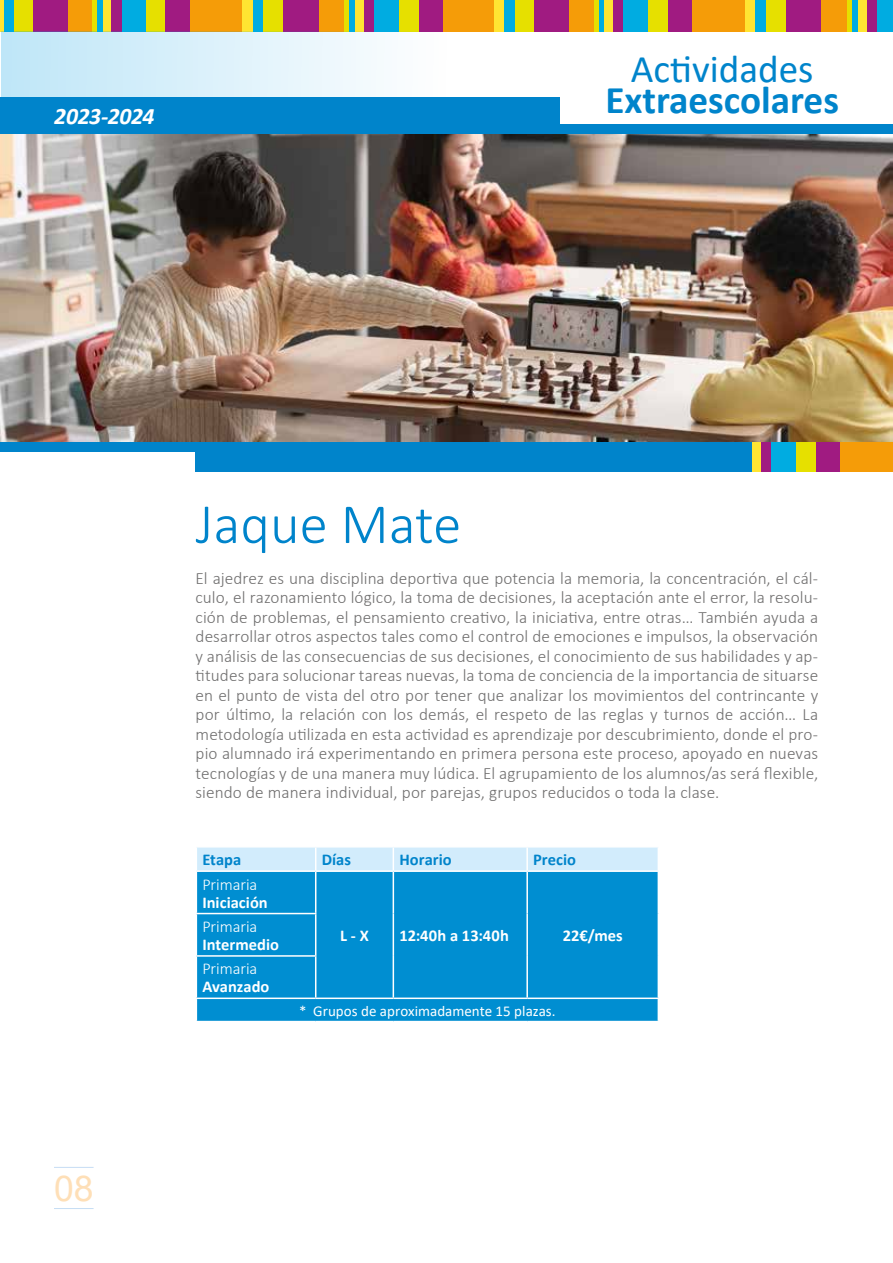
<style>
.page{position:relative;width:893px;height:1263px;background:#fff}
.page>*{position:absolute;margin:0;border:0;box-sizing:border-box;transform-origin:0 0}
.t1{font:300 57px "Calibri";color:#0084cb}
.t2{font:700 39.3px "Calibri";color:#0084cb}
.t3{font:39.3px "Calibri";color:#0084cb}
.t4{font:35.55px "Arial";color:#fedfb7}
.t5{font:italic 700 23.7px "Calibri";letter-spacing:-.015em;color:#fff}
.t6{font:300 17.25px/19.5px "Calibri";letter-spacing:.005em;color:#706f6f;text-align:justify}
.t7{font:700 16.5px "Calibri";color:#fff}
.t8{font:300 16.5px "Calibri";letter-spacing:-.005em;color:#fff}
.t9{font:700 16.5px "Calibri";color:#0084cb}
.t10{font:15px "Calibri";color:#fff}
</style>
<div class="page">
<div style="left:821px;top:0;width:26px;height:31px;background:#f59c08"></div>
<div style="left:691px;top:0;width:54px;height:31px;background:#f59c08"></div>
<div style="left:745px;top:0;width:10px;height:31px;background:#ffe532"></div>
<div style="left:857px;top:0;width:10px;height:31px;background:#ffe532"></div>
<div style="left:785px;top:0;width:36px;height:31px;background:#a01b81"></div>
<div style="left:667px;top:0;width:24px;height:31px;background:#a01b81"></div>
<div style="left:867px;top:0;width:11px;height:31px;background:#a01b81"></div>
<div style="left:755px;top:0;width:10px;height:31px;background:#00ace1"></div>
<div style="left:878px;top:0;width:15px;height:31px;background:#00ace1"></div>
<div style="left:852px;top:0;width:5px;height:31px;background:#00ace1"></div>
<div style="left:847px;top:0;width:5px;height:31px;background:#e6e000"></div>
<div style="left:766px;top:0;width:19px;height:31px;background:#e6e000"></div>
<div style="left:568px;top:0;width:26px;height:31px;background:#f59c08"></div>
<div style="left:443px;top:0;width:51px;height:31px;background:#f59c08"></div>
<div style="left:494px;top:0;width:11px;height:31px;background:#ffe532"></div>
<div style="left:604px;top:0;width:9px;height:31px;background:#ffe532"></div>
<div style="left:534px;top:0;width:34px;height:31px;background:#a01b81"></div>
<div style="left:419px;top:0;width:24px;height:31px;background:#a01b81"></div>
<div style="left:613px;top:0;width:10px;height:31px;background:#a01b81"></div>
<div style="left:505px;top:0;width:10px;height:31px;background:#00ace1"></div>
<div style="left:623px;top:0;width:25px;height:31px;background:#00ace1"></div>
<div style="left:598px;top:0;width:6px;height:31px;background:#00ace1"></div>
<hr style="left:594px;top:0;width:4px;height:31px;background:#e6e000">
<div style="left:515px;top:0;width:19px;height:31px;background:#e6e000"></div>
<div style="left:648px;top:0;width:19px;height:31px;background:#e6e000"></div>
<div style="left:67px;top:0;width:25px;height:31px;background:#f59c08"></div>
<hr style="left:0;top:0;width:4px;height:31px;background:#ffe532">
<div style="left:102px;top:0;width:10px;height:31px;background:#ffe532"></div>
<div style="left:33px;top:0;width:34px;height:31px;background:#a01b81"></div>
<div style="left:112px;top:0;width:10px;height:31px;background:#a01b81"></div>
<div style="left:4px;top:0;width:10px;height:31px;background:#00ace1"></div>
<div style="left:122px;top:0;width:24px;height:31px;background:#00ace1"></div>
<div style="left:97px;top:0;width:5px;height:31px;background:#00ace1"></div>
<div style="left:92px;top:0;width:5px;height:31px;background:#e6e000"></div>
<div style="left:14px;top:0;width:19px;height:31px;background:#e6e000"></div>
<div style="left:146px;top:0;width:19px;height:31px;background:#e6e000"></div>
<div style="left:318px;top:0;width:26px;height:31px;background:#f59c08"></div>
<div style="left:189px;top:0;width:53px;height:31px;background:#f59c08"></div>
<div style="left:242px;top:0;width:11px;height:31px;background:#ffe532"></div>
<div style="left:354px;top:0;width:10px;height:31px;background:#ffe532"></div>
<div style="left:283px;top:0;width:35px;height:31px;background:#a01b81"></div>
<div style="left:165px;top:0;width:24px;height:31px;background:#a01b81"></div>
<div style="left:364px;top:0;width:11px;height:31px;background:#a01b81"></div>
<div style="left:253px;top:0;width:11px;height:31px;background:#00ace1"></div>
<div style="left:375px;top:0;width:25px;height:31px;background:#00ace1"></div>
<div style="left:349px;top:0;width:5px;height:31px;background:#00ace1"></div>
<div style="left:344px;top:0;width:5px;height:31px;background:#e6e000"></div>
<div style="left:264px;top:0;width:19px;height:31px;background:#e6e000"></div>
<div style="left:399px;top:0;width:20px;height:31px;background:#e6e000"></div>
<hr style="left:54px;top:1167px;width:40px;height:1px;background:#c6ddf4">
<hr style="left:54px;top:1208px;width:40px;height:1px;background:#c6ddf4">
<svg style="left:1px;top:31px;width:892px;height:66px"></svg>
<img style="left:0;top:134px;width:893px;height:308px">
<div style="left:0;top:124px;width:893px;height:10px;background:#0084cb"></div>
<div style="left:0;top:97px;width:560px;height:31px;background:#0084cb"></div>
<div style="left:0;top:442px;width:893px;height:10px;background:#0084cb"></div>
<div style="left:196px;top:447px;width:697px;height:25px;background:#0084cb"></div>
<div style="left:840px;top:442px;width:53px;height:30px;background:#f59c08"></div>
<div style="left:816px;top:442px;width:24px;height:30px;background:#a01b81"></div>
<div style="left:796px;top:442px;width:20px;height:30px;background:#e6e000"></div>
<div style="left:752px;top:442px;width:9px;height:30px;background:#ffe532"></div>
<div style="left:761px;top:442px;width:11px;height:30px;background:#a01b81"></div>
<div style="left:772px;top:442px;width:24px;height:30px;background:#00ace1"></div>
<div style="left:197px;top:872px;width:461px;height:149px;background:#008ed1"></div>
<hr style="left:526px;top:872px;width:2px;height:41px;background:#fff">
<hr style="left:526px;top:913px;width:2px;height:43px;background:#fff">
<hr style="left:526px;top:956px;width:2px;height:41px;background:#fff">
<div style="left:197px;top:847px;width:461px;height:23px;background:#d2ecfc"></div>
<hr style="left:315px;top:872px;width:1px;height:41px;background:#fff">
<hr style="left:393px;top:872px;width:1px;height:41px;background:#fff">
<hr style="left:315px;top:914px;width:1px;height:41px;background:#fff">
<hr style="left:393px;top:913px;width:1px;height:43px;background:#fff">
<hr style="left:315px;top:957px;width:1px;height:40px;background:#fff">
<hr style="left:393px;top:956px;width:1px;height:41px;background:#fff">
<hr style="left:196px;top:913px;width:120px;height:1px;background:#fff">
<hr style="left:196px;top:955px;width:120px;height:2px;background:#fff">
<hr style="left:196px;top:997px;width:120px;height:2px;background:#fff">
<hr style="left:316px;top:997px;width:77px;height:2px;background:#fff">
<hr style="left:393px;top:997px;width:134px;height:2px;background:#fff">
<hr style="left:527px;top:997px;width:132px;height:2px;background:#fff">
<h3 class="t5" style="left:54px;top:105px;width:102px">2023-2024</h3>
<h2 class="t3" style="left:631px;top:41px;width:184px">Actividades</h2>
<h2 class="t2" style="left:605px;top:80px;width:235px">Extraescolares</h2>
<h3 class="t4" style="left:54px;top:1168px;width:41px">08</h3>
<h1 class="t1" style="left:196px;top:489px;width:267px">Jaque Mate</h1>
<p class="t6" style="left:196px;top:568px;width:624px">El ajedrez es una disciplina deportiva que potencia la memoria, la concentración, el cál&shy;culo, el razonamiento lógico, la toma de decisiones, la aceptación ante el error, la resolu&shy;ción de problemas, el pensamiento creativo, la iniciativa, entre otras… También ayuda a desarrollar otros aspectos tales como el control de emociones e impulsos, la observación y análisis de las consecuencias de sus decisiones, el conocimiento de sus habilidades y ap&shy;titudes para solucionar tareas nuevas, la toma de conciencia de la importancia de situarse en el punto de vista del otro por tener que analizar los movimientos del contrincante y por último, la relación con los demás, el respeto de las reglas y turnos de acción… La metodología utilizada en esta actividad es aprendizaje por descubrimiento, donde el pro&shy;pio alumnado irá experimentando en primera persona este proceso, apoyado en nuevas tecnologías y de una manera muy lúdica. El agrupamiento de los alumnos/as será flexible, siendo de manera individual, por parejas, grupos reducidos o toda la clase.</p>
<p class="t9" style="left:202px;top:851px;width:40px">Etapa</p>
<p class="t9" style="left:322px;top:851px;width:31px">Días</p>
<p class="t9" style="left:399px;top:851px;width:54px">Horario</p>
<p class="t9" style="left:533px;top:851px;width:44px">Precio</p>
<p class="t8" style="left:202px;top:874px;width:57px">Primaria</p>
<p class="t7" style="left:202px;top:894px;width:67px">Iniciación</p>
<p class="t7" style="left:340px;top:927px;width:30px">L - X</p>
<p class="t7" style="left:399px;top:927px;width:111px">12:40h a 13:40h</p>
<p class="t7" style="left:563px;top:927px;width:62px">22€/mes</p>
<p class="t8" style="left:202px;top:916px;width:57px">Primaria</p>
<p class="t7" style="left:202px;top:936px;width:78px">Intermedio</p>
<p class="t8" style="left:202px;top:958px;width:57px">Primaria</p>
<p class="t7" style="left:202px;top:979px;width:69px">Avanzado</p>
<p class="t10" style="left:299px;top:1000px;width:258px">* Grupos de aproximadamente 15 plazas.</p>
</div>
